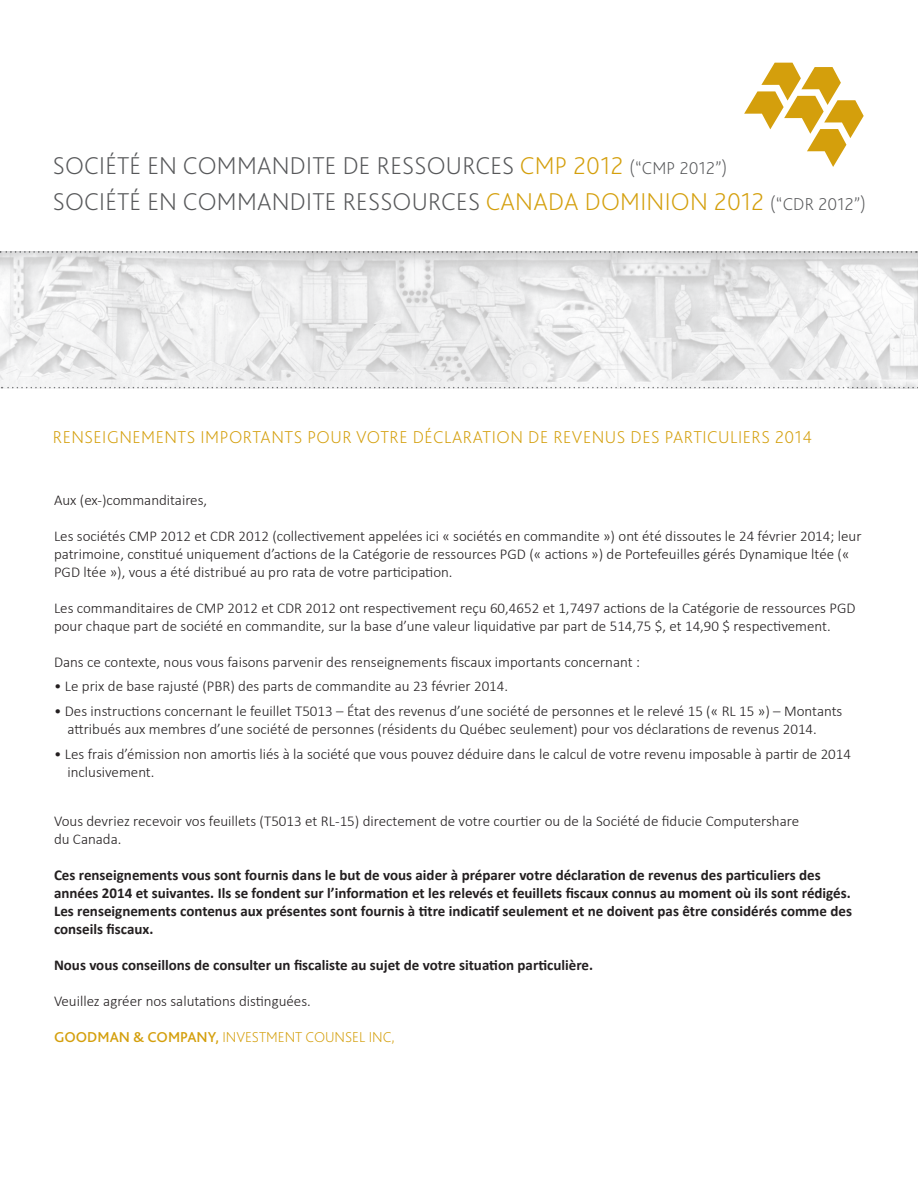
<style>
.page{position:relative;width:918px;height:1188px;background:#fff}
.page>*{position:absolute;margin:0;border:0;box-sizing:border-box;transform-origin:0 0}
.t1{font:200 25.5px "Bliss 2";letter-spacing:.01em;color:#57585a}
.t2{font:200 18px "Bliss 2";letter-spacing:.03em;color:#d49f0c}
.t3{font:300 15px/18px "Calibri";color:#231f20}
.t4{font:700 15px/18px "Calibri";color:#231f20}
.t5{font:200 15px "Bliss 2";color:#d49f0c}
.s1{color:#d49f0c}
.s2{font-size:18px}
.s3{font-weight:500}
</style>
<div class="page">
<svg style="left:744px;top:63px;width:120px;height:104px"></svg>
<svg style="left:0;top:251px;width:917px;height:1px"></svg>
<img style="left:0;top:252px;width:918px;height:136px">
<p class="t1" style="left:53px;top:150px;width:676px">SOCIÉTÉ EN COMMANDITE DE RESSOURCES <span class="s1">CMP 2012</span> <span class="s2">(“CMP 2012”)</span></p>
<p class="t1" style="left:53px;top:186px;width:815px">SOCIÉTÉ EN COMMANDITE RESSOURCES <span class="s1">CANADA DOMINION 2012</span> <span class="s2">(“CDR 2012”)</span></p>
<p class="t2" style="left:53px;top:425px;width:761px">RENSEIGNEMENTS IMPORTANTS POUR VOTRE DÉCLARATION DE REVENUS DES PARTICULIERS 2014</p>
<p class="t3" style="left:54px;top:490px;width:155px">Aux (ex-)commanditaires,</p>
<p class="t3" style="left:54px;top:526px;width:809px">Les sociétés CMP 2012 et CDR 2012 (collectivement appelées ici « sociétés en commandite ») ont été dissoutes le 24 février 2014; leur patrimoine, constitué uniquement d’actions de la Catégorie de ressources PGD (« actions ») de Portefeuilles gérés Dynamique ltée («<br>PGD ltée »), vous a été distribué au pro rata de votre participation.</p>
<p class="t3" style="left:54px;top:598px;width:803px">Les commanditaires de CMP 2012 et CDR 2012 ont respectivement reçu 60,4652 et 1,7497 actions de la Catégorie de ressources PGD pour chaque part de société en commandite, sur la base d’une valeur liquidative par part de 514,75 $, et 14,90 $ respectivement.</p>
<p class="t3" style="left:54px;top:652px;width:588px">Dans ce contexte, nous vous faisons parvenir des renseignements fiscaux importants concernant :</p>
<p class="t3" style="left:54px;top:677px;width:456px">• Le prix de base rajusté (PBR) des parts de commandite au 23 février 2014.</p>
<p class="t3" style="left:68px;top:701px;width:776px;text-indent:-14px">• Des instructions concernant le feuillet T5013 – État des revenus d’une société de personnes et le relevé 15 (« RL 15 ») – Montants attribués aux membres d’une société de personnes (résidents du Québec seulement) pour vos déclarations de revenus 2014.</p>
<p class="t3" style="left:68px;top:744px;width:785px;text-indent:-14px">• Les frais d’émission non amortis liés à la société que vous pouvez déduire dans le calcul de votre revenu imposable à partir de 2014 inclusivement.</p>
<p class="t3" style="left:54px;top:812px;width:747px">Vous devriez recevoir vos feuillets (T5013 et RL-15) directement de votre courtier ou de la Société de fiducie Computershare du Canada.</p>
<p class="t4" style="left:54px;top:866px;width:800px">Ces renseignements vous sont fournis dans le but de vous aider à préparer votre déclaration de revenus des particuliers des années 2014 et suivantes. Ils se fondent sur l’information et les relevés et feuillets fiscaux connus au moment où ils sont rédigés.<br>Les renseignements contenus aux présentes sont fournis à titre indicatif seulement et ne doivent pas être considérés comme des conseils fiscaux.</p>
<p class="t4" style="left:54px;top:956px;width:541px">Nous vous conseillons de consulter un fiscaliste au sujet de votre situation particulière.</p>
<p class="t3" style="left:54px;top:992px;width:258px">Veuillez agréer nos salutations distinguées.</p>
<p class="t5" style="left:54px;top:1028px;width:342px"><span class="s3">GOODMAN &amp; COMPANY,</span> INVESTMENT COUNSEL INC,</p>
</div>
